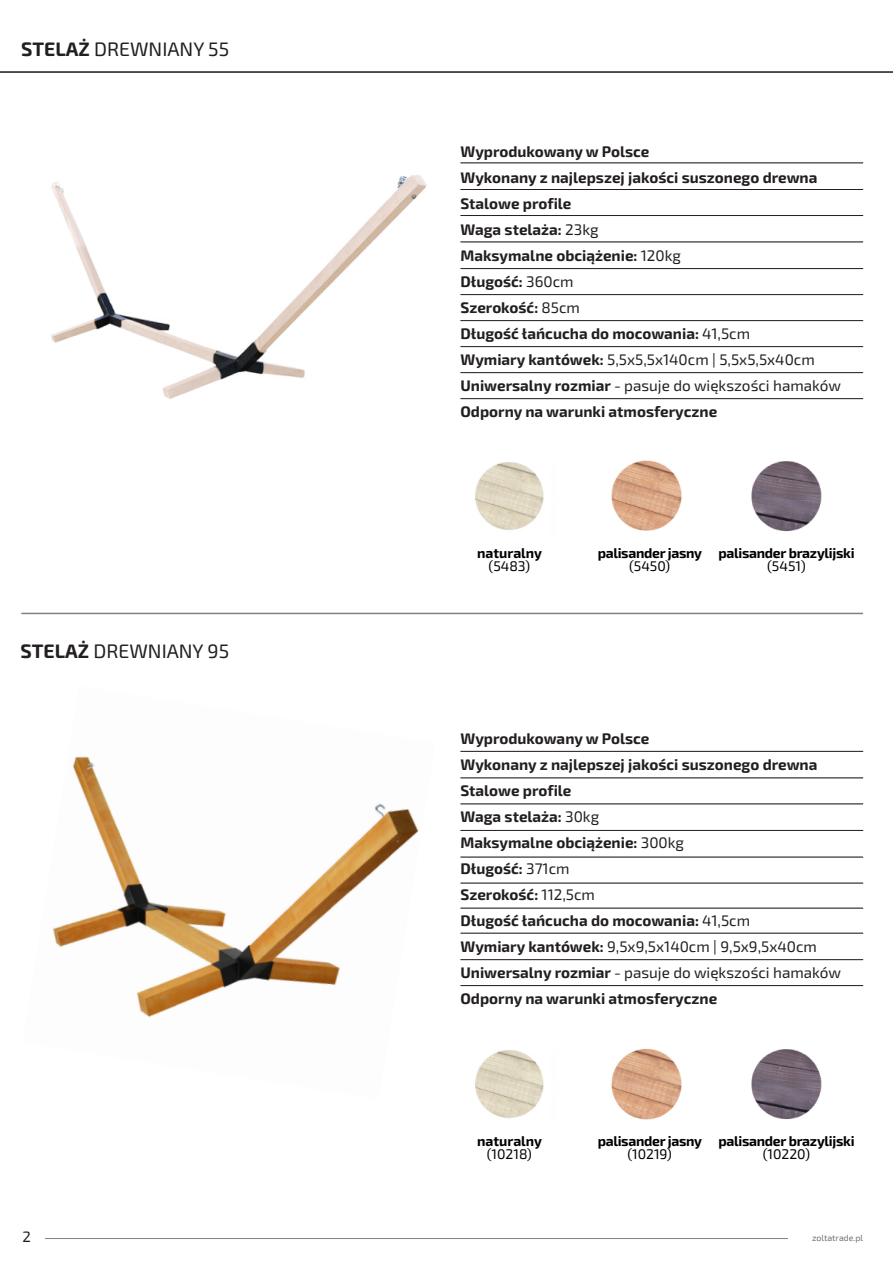
<style>
.page{position:relative;width:893px;height:1263px;background:#fff}
.page>*{position:absolute;margin:0;border:0;box-sizing:border-box;transform-origin:0 0}
.t1{font:19.5px "Exo 2";color:#231f20}
.t2{font:700 15.3px/26px "Exo 2";color:#231f20}
.t3{font:15px "Exo 2";color:#231f20}
.t4{font:700 13.95px "Exo 2";letter-spacing:-.02em;color:#000}
.t5{font:13.95px "Exo 2";color:#000}
.t6{font:700 13.95px "Exo 2";color:#000}
.t7{font:8.7px "Exo 2";color:#6d6e71}
.s1{font-weight:700}
.s2{font-weight:400}
</style>
<div class="page">
<img style="left:53px;top:756px;width:366px;height:262px">
<img style="left:51px;top:175px;width:376px;height:224px">
<hr style="left:45px;top:1238px;width:743px;height:1px;background:#808285">
<hr style="left:0;top:71px;width:893px;height:2px;background:#231f20">
<hr style="left:460px;top:163px;width:403px;height:1px;background:#231f20">
<hr style="left:460px;top:189px;width:403px;height:1px;background:#231f20">
<hr style="left:460px;top:215px;width:403px;height:1px;background:#231f20">
<hr style="left:460px;top:242px;width:403px;height:1px;background:#231f20">
<hr style="left:460px;top:268px;width:403px;height:1px;background:#231f20">
<hr style="left:460px;top:294px;width:403px;height:1px;background:#231f20">
<hr style="left:460px;top:320px;width:403px;height:1px;background:#231f20">
<hr style="left:460px;top:346px;width:403px;height:1px;background:#231f20">
<hr style="left:460px;top:372px;width:403px;height:1px;background:#231f20">
<hr style="left:460px;top:398px;width:403px;height:1px;background:#231f20">
<hr style="left:21px;top:613px;width:842px;height:1px;background:#808285">
<img style="left:475px;top:462px;width:69px;height:69px">
<img style="left:611px;top:461px;width:71px;height:70px">
<img style="left:751px;top:461px;width:71px;height:71px">
<img style="left:475px;top:1050px;width:69px;height:69px">
<img style="left:611px;top:1049px;width:71px;height:71px">
<img style="left:751px;top:1049px;width:71px;height:71px">
<hr style="left:460px;top:751px;width:403px;height:1px;background:#231f20">
<hr style="left:460px;top:778px;width:403px;height:1px;background:#231f20">
<hr style="left:460px;top:804px;width:403px;height:1px;background:#231f20">
<hr style="left:460px;top:830px;width:403px;height:1px;background:#231f20">
<hr style="left:460px;top:857px;width:403px;height:1px;background:#231f20">
<hr style="left:460px;top:883px;width:403px;height:1px;background:#231f20">
<hr style="left:460px;top:908px;width:403px;height:1px;background:#231f20">
<hr style="left:460px;top:933px;width:403px;height:1px;background:#231f20">
<hr style="left:460px;top:959px;width:403px;height:1px;background:#231f20">
<hr style="left:460px;top:985px;width:403px;height:1px;background:#231f20">
<p class="t1" style="left:21px;top:37px;width:209px"><span class="s1">STELAŻ</span> DREWNIANY 55</p>
<p class="t1" style="left:21px;top:640px;width:210px"><span class="s1">STELAŻ</span> DREWNIANY 95</p>
<p class="t2" style="left:460px;top:139px;width:382px">Wyprodukowany w Polsce<br>Wykonany z najlepszej jakości suszonego drewna<br>Stalowe profile<br>Waga stelaża: <span class="s2">23kg<br></span>Maksymalne obciążenie: <span class="s2">120kg<br></span>Długość: <span class="s2">360cm<br></span>Szerokość: <span class="s2">85cm<br></span>Długość łańcucha do mocowania: <span class="s2">41,5cm<br></span>Wymiary kantówek: <span class="s2">5,5x5,5x140cm | 5,5x5,5x40cm<br></span>Uniwersalny rozmiar <span class="s2">- pasuje do większości hamaków<br></span>Odporny na warunki atmosferyczne</p>
<p class="t6" style="left:477px;top:544px;width:66px">naturalny</p>
<p class="t5" style="left:489px;top:558px;width:43px">(5483)</p>
<p class="t4" style="left:598px;top:544px;width:106px">palisander jasny</p>
<p class="t5" style="left:629px;top:558px;width:43px">(5450)</p>
<p class="t4" style="left:718px;top:544px;width:138px">palisander brazylijski</p>
<p class="t5" style="left:767px;top:558px;width:40px">(5451)</p>
<p class="t2" style="left:460px;top:726px;width:382px">Wyprodukowany w Polsce<br>Wykonany z najlepszej jakości suszonego drewna<br>Stalowe profile<br>Waga stelaża: <span class="s2">30kg<br></span>Maksymalne obciążenie: <span class="s2">300kg<br></span>Długość: <span class="s2">371cm<br></span>Szerokość: <span class="s2">112,5cm<br></span>Długość łańcucha do mocowania: <span class="s2">41,5cm<br></span>Wymiary kantówek: <span class="s2">9,5x9,5x140cm | 9,5x9,5x40cm<br></span>Uniwersalny rozmiar <span class="s2">- pasuje do większości hamaków<br></span>Odporny na warunki atmosferyczne</p>
<p class="t6" style="left:477px;top:1132px;width:66px">naturalny</p>
<p class="t5" style="left:487px;top:1146px;width:47px">(10218)</p>
<p class="t4" style="left:598px;top:1132px;width:106px">palisander jasny</p>
<p class="t5" style="left:627px;top:1146px;width:46px">(10219)</p>
<p class="t4" style="left:718px;top:1132px;width:138px">palisander brazylijski</p>
<p class="t5" style="left:763px;top:1146px;width:49px">(10220)</p>
<p class="t3" style="left:22px;top:1228px;width:10px">2</p>
<p class="t7" style="left:812px;top:1233px;width:53px">zoltatrade.pl</p>
</div>
